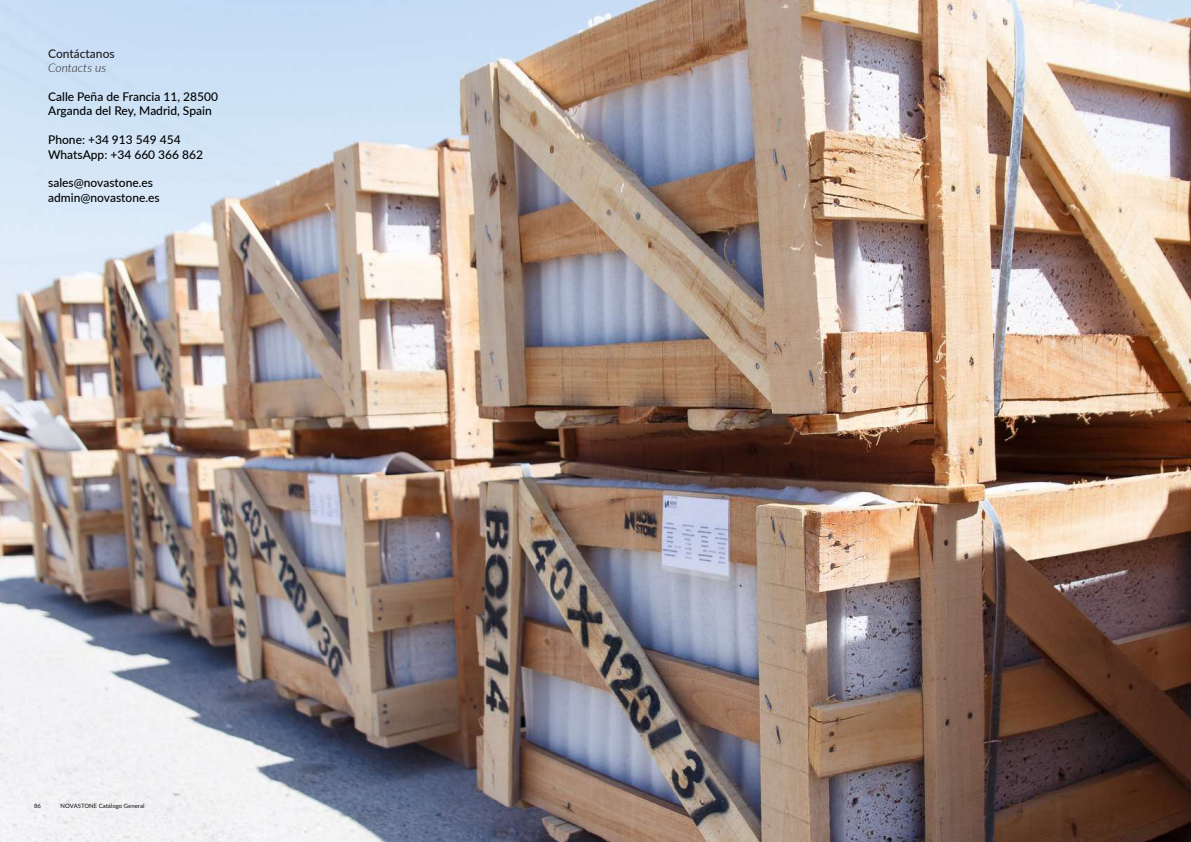
<style>
.page{position:relative;width:1191px;height:842px;background:#fff}
.page>*{position:absolute;margin:0;border:0;box-sizing:border-box;transform-origin:0 0}
.t1{font:500 12px/14.4px "Lato";color:#000}
.t2{font:500 12px "Lato";color:#231f20}
.t3{font:italic 300 12px "Lato";color:#231f20}
.t4{font:500 6px "Lato";color:#231f20}
</style>
<div class="page">
<img style="left:0;top:0;width:1191px;height:842px">
<p class="t2" style="left:48px;top:45px;width:68px">Contáctanos</p>
<p class="t3" style="left:48px;top:60px;width:59px">Contacts us</p>
<p class="t1" style="left:48px;top:89px;width:171px">Calle Peña de Francia 11, 28500<br>Arganda del Rey, Madrid, Spain</p>
<p class="t1" style="left:48px;top:132px;width:156px">Phone: +34 913 549 454<br>WhatsApp: +34 660 366 862</p>
<p class="t1" style="left:48px;top:175px;width:113px">sales@novastone.es admin@novastone.es</p>
<p class="t4" style="left:34px;top:801px;width:8px">86</p>
<p class="t4" style="left:61px;top:801px;width:85px">NOVASTONE Catálogo General</p>
</div>
